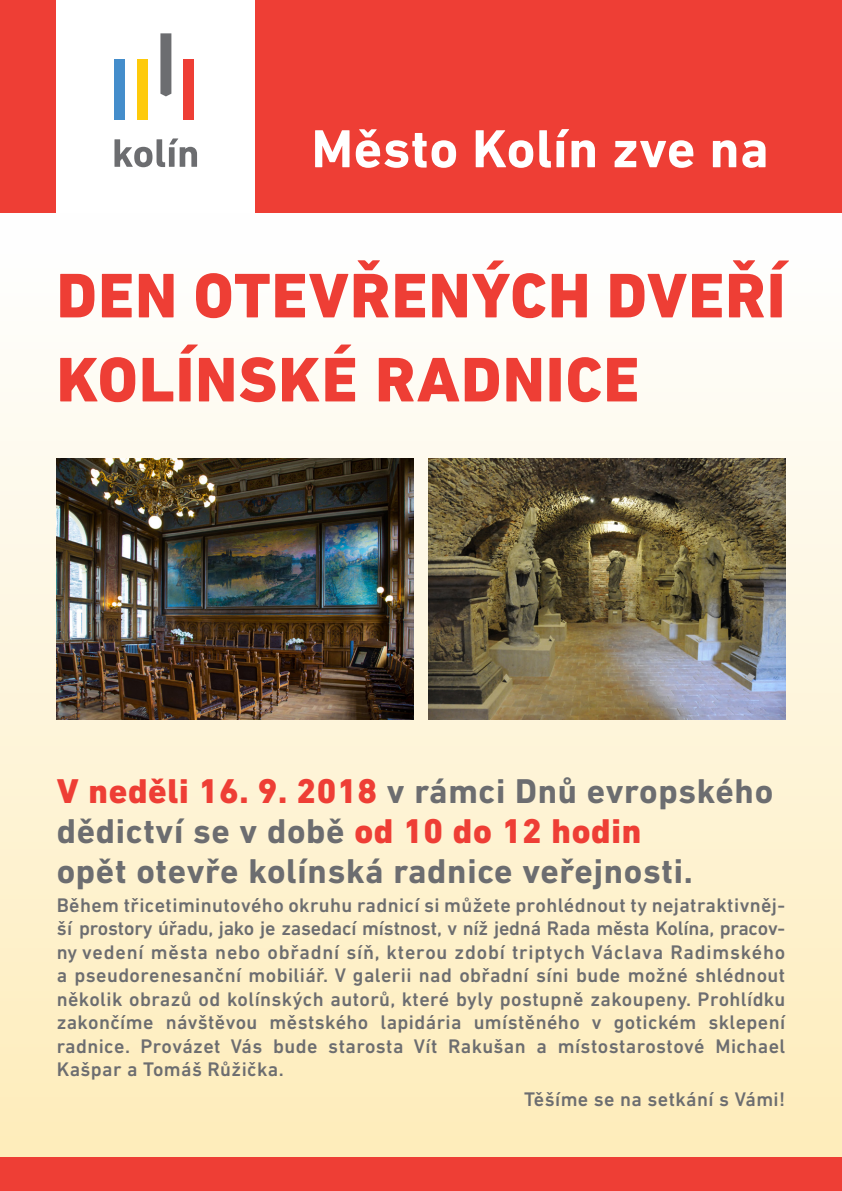
<style>
.page{position:relative;width:842px;height:1191px;background:#fff}
.page>*{position:absolute;margin:0;border:0;box-sizing:border-box;transform-origin:0 0}
.t1{font:800 64px/84px "DIN Next LT Pro";letter-spacing:.02em;color:#ee3e35}
.t2{font:700 54.4px "DIN Next LT Pro";letter-spacing:.01em;color:#fff}
.t3{font:700 35px/40px "DIN Next LT Pro";letter-spacing:.02em;color:#6c6d70}
.t4{font:500 20px/23.5px "DIN Next LT Pro";letter-spacing:.02em;color:#6c6d70;text-align:justify}
.s1{font-weight:800;color:#ee3e35}
</style>
<div class="page">
<div style="left:0;top:213px;width:842px;height:944px;background:linear-gradient(to bottom,#fdfeff,#fdecba)"></div>
<div style="left:255px;top:0;width:587px;height:213px;background:#ee3e35"></div>
<div style="left:0;top:0;width:57px;height:213px;background:#ee3e35"></div>
<div style="left:0;top:1157px;width:842px;height:34px;background:#ee3e35"></div>
<svg style="left:114px;top:138px;width:83px;height:29px"></svg>
<div style="left:114px;top:59px;width:11px;height:60px;background:#448dcb"></div>
<div style="left:137px;top:59px;width:11px;height:60px;background:#feca0a"></div>
<div style="left:183px;top:59px;width:11px;height:60px;background:#ee3e35"></div>
<svg style="left:160px;top:33px;width:11px;height:63px"></svg>
<img style="left:57px;top:458px;width:357px;height:261px">
<img style="left:428px;top:458px;width:357px;height:261px">
<p class="t2" style="left:312px;top:117px;width:459px">Město Kolín zve na</p>
<p class="t1" style="left:57px;top:253px;width:730px">DEN OTEVŘENÝCH DVEŘÍ<br>KOLÍNSKÉ RADNICE</p>
<p class="t3" style="left:57px;top:770px;width:718px"><span class="s1">V neděli 16. 9. 2018</span> v rámci Dnů evropského dědictví se v době <span class="s1">od 10 do 12 hodin<br></span>opět otevře kolínská radnice veřejnosti.</p>
<p class="t4" style="left:57px;top:893px;width:730px">Během třicetiminutového okruhu radnicí si můžete prohlédnout ty nejatraktivněj&shy;ší prostory úřadu, jako je zasedací místnost, v níž jedná Rada města Kolína, pracov&shy;ny vedení města nebo obřadní síň, kterou zdobí triptych Václava Radimského a pseudorenesanční mobiliář. V galerii nad obřadní síni bude možné shlédnout několik obrazů od kolínských autorů, které byly postupně zakoupeny. Prohlídku zakončíme návštěvou městského lapidária umístěného v gotickém sklepení radnice. Provázet Vás bude starosta Vít Rakušan a místostarostové Michael Kašpar a Tomáš Růžička.</p>
<p class="t4" style="left:524px;top:1086px;width:263px">Těšíme se na setkání s Vámi!</p>
</div>
